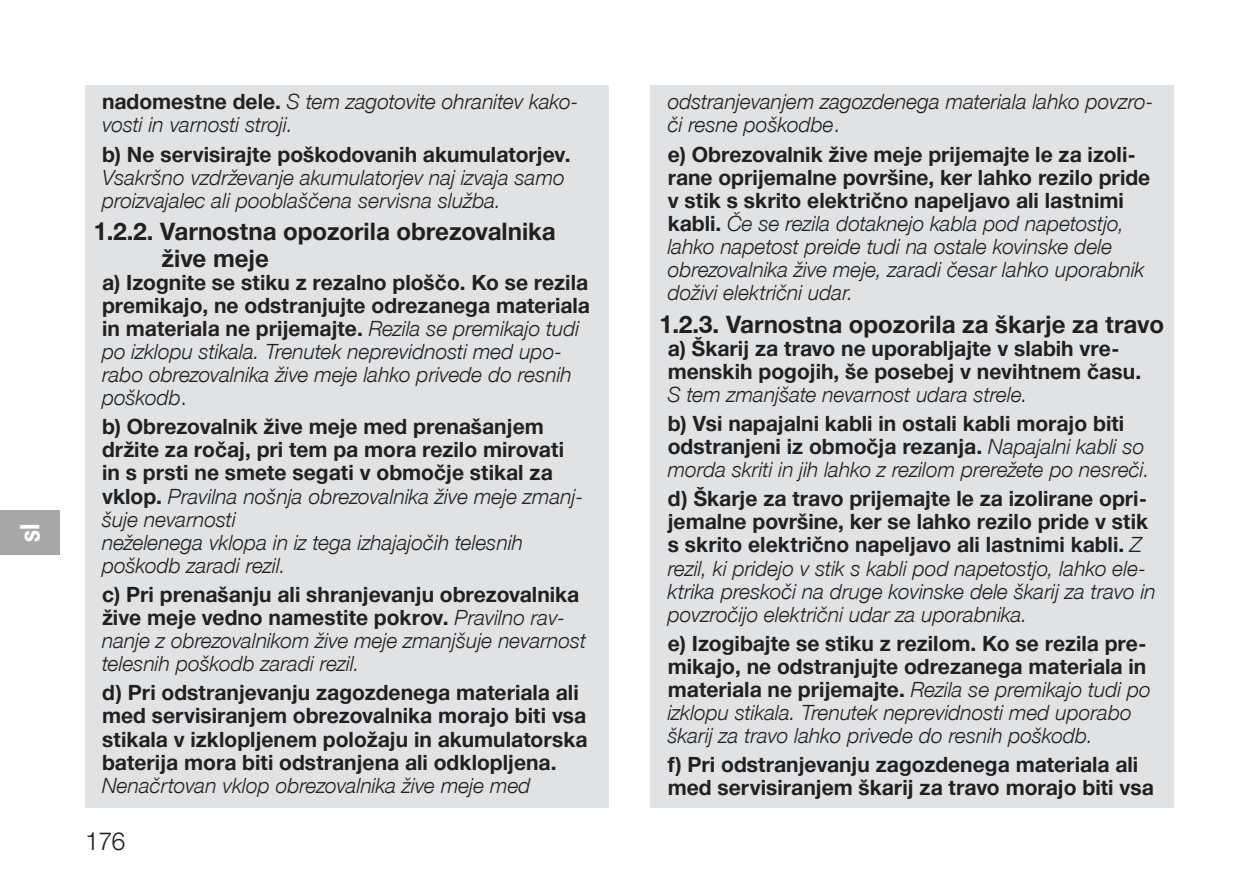
<style>
.page{position:relative;width:1259px;height:893px;background:#fff}
.page>*{position:absolute;margin:0;border:0;box-sizing:border-box;transform-origin:0 0}
.country_code{font:700 27px "Gardena Sans Cond";color:#fff}
.t1{font:700 24px/26.4px "Gardena Sans";color:#231f20}
.t2{font:24px "Gardena Sans";color:#231f20}
.paragraph_text_safety{font:italic 21px/23.1px "Gardena Sans";color:#231f20}
.paragraph_text_safety-2{font:700 21px/23.1px "Gardena Sans";color:#231f20}
.s1{font-weight:700;font-style:normal}
.s2{font-style:normal}
.s3{font-weight:400;font-style:italic}
</style>
<div class="page">
<div style="left:651px;top:85px;width:523px;height:70px;background:#e1e2e4"></div>
<div style="left:651px;top:129px;width:523px;height:185px;background:#e1e2e4"></div>
<div style="left:651px;top:289px;width:523px;height:92px;background:#e1e2e4"></div>
<div style="left:651px;top:323px;width:523px;height:93px;background:#e1e2e4"></div>
<div style="left:651px;top:398px;width:523px;height:93px;background:#e1e2e4"></div>
<div style="left:651px;top:473px;width:523px;height:162px;background:#e1e2e4"></div>
<div style="left:651px;top:618px;width:523px;height:139px;background:#e1e2e4"></div>
<div style="left:651px;top:740px;width:523px;height:68px;background:#e1e2e4"></div>
<div style="left:85px;top:85px;width:523px;height:70px;background:#e1e2e4"></div>
<div style="left:85px;top:129px;width:523px;height:92px;background:#e1e2e4"></div>
<div style="left:85px;top:197px;width:523px;height:118px;background:#e1e2e4"></div>
<div style="left:85px;top:257px;width:523px;height:162px;background:#e1e2e4"></div>
<div style="left:85px;top:401px;width:523px;height:186px;background:#e1e2e4"></div>
<div style="left:85px;top:569px;width:523px;height:116px;background:#e1e2e4"></div>
<div style="left:85px;top:668px;width:523px;height:140px;background:#e1e2e4"></div>
<div style="left:0;top:510px;width:60px;height:45px;background:#a8a7a7"></div>
<p class="country_code" style="left:11px;top:542px;width:20px;rotate:-90deg">sl</p>
<p class="paragraph_text_safety" style="left:102px;top:89px;width:478px"><span class="s1">nadomestne dele.</span> S tem zagotovite ohranitev kako&shy;vosti in varnosti stroji.</p>
<p class="paragraph_text_safety" style="left:102px;top:141px;width:470px"><span class="s1">b) Ne servisirajte poškodovanih akumulatorjev.<br></span>Vsakršno vzdrževanje akumulatorjev naj izvaja samo proizvajalec ali pooblaščena servisna služba.</p>
<p class="t1" style="left:162px;top:217px;width:395px;text-indent:-68px">1.2.2. Varnostna opozorila obrezovalnika žive meje</p>
<p class="paragraph_text_safety" style="left:102px;top:270px;width:489px"><span class="s1">a) Izognite se stiku z rezalno ploščo. Ko se rezila premikajo, ne odstranjujte odrezanega materiala in materiala ne prijemajte.</span> Rezila se premikajo tudi po izklopu stikala. Trenutek neprevidnosti med upo&shy;rabo obrezovalnika žive meje lahko privede do resnih poškodb<span class="s2">.</span></p>
<p class="paragraph_text_safety-2" style="left:102px;top:414px;width:483px">b) Obrezovalnik žive meje med prenašanjem držite za ročaj, pri tem pa mora rezilo mirovati in s prsti ne smete segati v območje stikal za vklop. <span class="s3">Pravilna nošnja obrezovalnika žive meje zmanj&shy;šuje nevarnosti<br>neželenega vklopa in iz tega izhajajočih telesnih poškodb zaradi rezil.</span></p>
<p class="paragraph_text_safety" style="left:102px;top:582px;width:486px"><span class="s1">c) Pri prenašanju ali shranjevanju obrezovalnika žive meje vedno namestite pokrov.</span> Pravilno rav&shy;nanje z obrezovalnikom žive meje zmanjšuje nevarnost telesnih poškodb zaradi rezil.</p>
<p class="paragraph_text_safety-2" style="left:102px;top:680px;width:487px">d) Pri odstranjevanju zagozdenega materiala ali med servisiranjem obrezovalnika morajo biti vsa stikala v izklopljenem položaju in akumulatorska baterija mora biti odstranjena ali odklopljena.<br><span class="s3">Nenačrtovan vklop obrezovalnika žive meje med</span></p>
<p class="t2" style="left:85px;top:825px;width:42px">176</p>
<p class="paragraph_text_safety" style="left:668px;top:89px;width:487px">odstranjevanjem zagozdenega materiala lahko povzro&shy;či resne poškodbe<span class="s2">.</span></p>
<p class="paragraph_text_safety" style="left:668px;top:141px;width:484px"><span class="s1">e) Obrezovalnik žive meje prijemajte le za izoli&shy;rane oprijemalne površine, ker lahko rezilo pride v stik s skrito električno napeljavo ali lastnimi kabli.</span> Če se rezila dotaknejo kabla pod napetostjo, lahko napetost preide tudi na ostale kovinske dele obrezovalnika žive meje, zaradi česar lahko uporabnik doživi električni udar.</p>
<p class="t1" style="left:659px;top:309px;width:506px">1.2.3. Varnostna opozorila za škarje za travo</p>
<p class="paragraph_text_safety-2" style="left:668px;top:335px;width:475px">a) Škarij za travo ne uporabljajte v slabih vre&shy;menskih pogojih, še posebej v nevihtnem času.<br><span class="s3">S tem zmanjšate nevarnost udara strele.</span></p>
<p class="paragraph_text_safety-2" style="left:668px;top:411px;width:483px">b) Vsi napajalni kabli in ostali kabli morajo biti odstranjeni iz območja rezanja. <span class="s3">Napajalni kabli so morda skriti in jih lahko z rezilom prerežete po nesreči.</span></p>
<p class="paragraph_text_safety" style="left:668px;top:486px;width:489px"><span class="s1">d) Škarje za travo prijemajte le za izolirane opri&shy;jemalne površine, ker se lahko rezilo pride v stik s skrito električno napeljavo ali lastnimi kabli.</span> Z rezil, ki pridejo v stik s kabli pod napetostjo, lahko ele&shy;ktrika preskoči na druge kovinske dele škarij za travo in povzročijo električni udar za uporabnika.</p>
<p class="paragraph_text_safety" style="left:668px;top:631px;width:485px"><span class="s1">e) Izogibajte se stiku z rezilom. Ko se rezila pre&shy;mikajo, ne odstranjujte odrezanega materiala in materiala ne prijemajte.</span> Rezila se premikajo tudi po izklopu stikala. Trenutek neprevidnosti med uporabo škarij za travo lahko privede do resnih poškodb.</p>
<p class="paragraph_text_safety-2" style="left:668px;top:752px;width:487px">f) Pri odstranjevanju zagozdenega materiala ali med servisiranjem škarij za travo morajo biti vsa</p>
</div>
